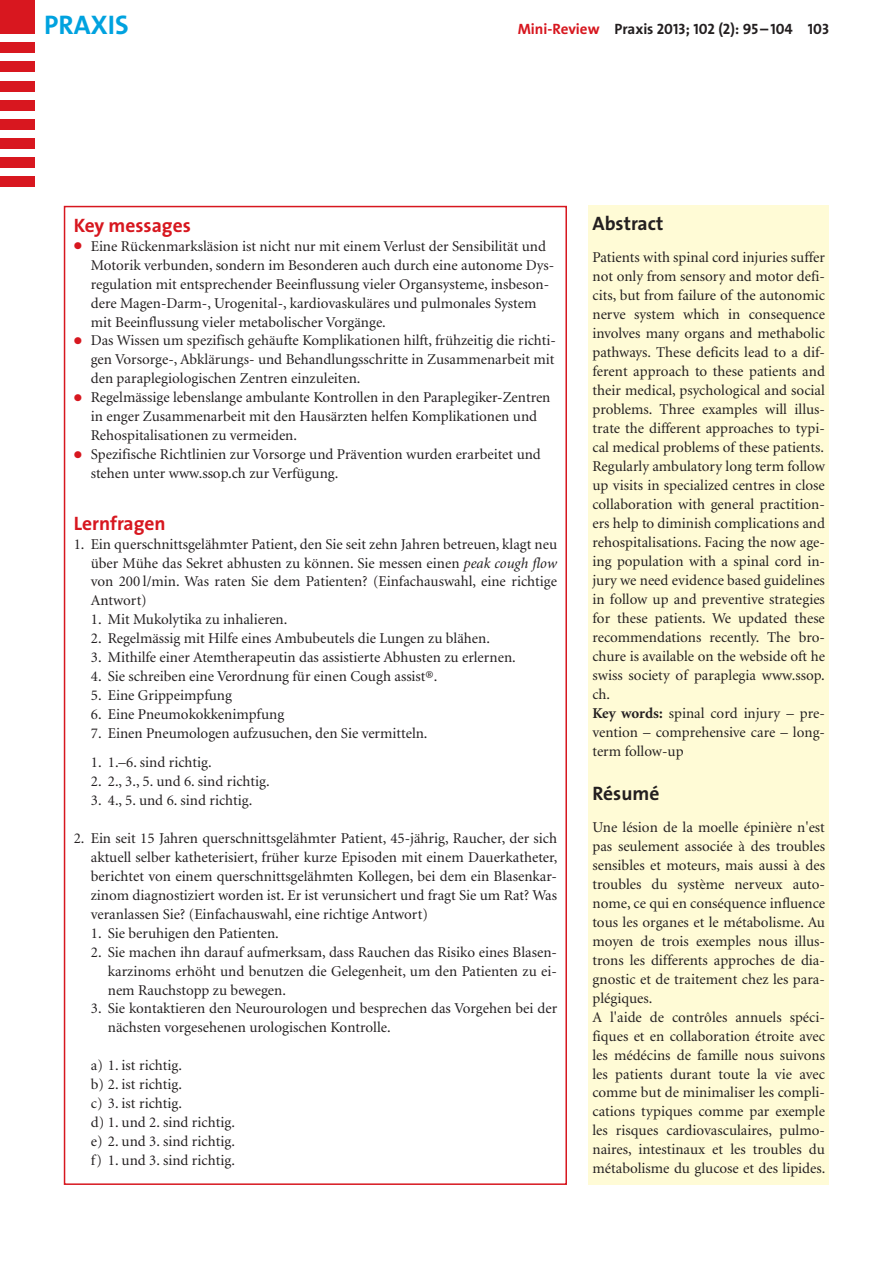
<style>
.page{position:relative;width:893px;height:1263px;background:#fff}
.page>*{position:absolute;margin:0;border:0;box-sizing:border-box;transform-origin:0 0}
.t1{font:700 27px "The Sans B W7";color:#00a2df}
.t2{font:700 19.5px "The Sans";color:#d7171f}
.t3{font:700 19.5px "The Sans";color:#231f20}
.t4{font:15px/18.9px "Minion";color:#231f20}
.t5{font:15px "The Sans Bold Caps";color:#231f20}
.s1{font-family:"The Sans B W7";font-weight:700;color:#d7171f}
.s2{font-family:"The Sans B W7";font-weight:700}
.s3{font-family:"European Pi Three";color:#d7171f}
.s4{font-style:italic}
.s5{font-weight:700}
</style>
<div class="page">
<div style="left:0;top:0;width:34px;height:34px;background:#d8171f"></div>
<div style="left:0;top:43px;width:34px;height:10px;background:#d8171f"></div>
<div style="left:0;top:62px;width:34px;height:10px;background:#d8171f"></div>
<div style="left:0;top:81px;width:34px;height:10px;background:#d8171f"></div>
<div style="left:0;top:100px;width:34px;height:11px;background:#d8171f"></div>
<div style="left:0;top:119px;width:34px;height:11px;background:#d8171f"></div>
<div style="left:0;top:138px;width:34px;height:11px;background:#d8171f"></div>
<div style="left:0;top:157px;width:34px;height:11px;background:#d8171f"></div>
<div style="left:0;top:176px;width:34px;height:11px;background:#d8171f"></div>
<div style="left:588px;top:206px;width:241px;height:979px;background:#fffbd6"></div>
<h1 class="t1" style="left:44px;top:14px;width:86px">PRAXIS</h1>
<p class="t5" style="left:518px;top:20px;width:313px"><span class="s1">Mini-Review</span> <span class="s2">Praxis</span> 2013<span class="s2">;</span> 102 (2)<span class="s2">:</span> 95 <span class="s2">–</span> 104 103</p>
<h2 class="t2" style="left:74px;top:217px;width:119px">Key messages</h2>
<p class="t4" style="left:91px;top:238px;width:465px;text-indent:-17px"><span class="s3">-</span> Eine Rückenmarksläsion ist nicht nur mit einem Verlust der Sensibilität und Motorik verbunden, sondern im Besonderen auch durch eine autonome Dys&shy;regulation mit entsprechender Beeinflussung vieler Organsysteme, insbeson&shy;dere Magen-Darm-, Urogenital-, kardiovaskuläres und pulmonales System mit Beeinflussung vieler metabolischer Vorgänge.</p>
<p class="t4" style="left:91px;top:332px;width:467px;text-align:justify;text-indent:-17px"><span class="s3">-</span> Das Wissen um spezifisch gehäufte Komplikationen hilft, frühzeitig die richti&shy;gen Vorsorge-, Abklärungs- und Behandlungsschritte in Zusammenarbeit mit den paraplegiologischen Zentren einzuleiten.</p>
<p class="t4" style="left:91px;top:389px;width:461px;text-indent:-17px"><span class="s3">-</span> Regelmässige lebenslange ambulante Kontrollen in den Paraplegiker-Zentren in enger Zusammenarbeit mit den Hausärzten helfen Komplikationen und<br>Rehospitalisationen zu vermeiden.</p>
<p class="t4" style="left:91px;top:446px;width:452px;text-indent:-17px"><span class="s3">-</span> Spezifische Richtlinien zur Vorsorge und Prävention wurden erarbeitet und stehen unter www.ssop.ch zur Verfügung.</p>
<h2 class="t2" style="left:74px;top:515px;width:93px">Lernfragen</h2>
<p class="t4" style="left:91px;top:535px;width:468px;text-align:justify;text-indent:-17px">1. Ein querschnittsgelähmter Patient, den Sie seit zehn Jahren betreuen, klagt neu über Mühe das Sekret abhusten zu können. Sie messen einen <span class="s4">peak cough flow </span>von 200 l/min. Was raten Sie dem Patienten? (Einfachauswahl, eine richtige Antwort)</p>
<p class="t4" style="left:91px;top:611px;width:198px">1. Mit Mukolytika zu inhalieren.</p>
<p class="t4" style="left:91px;top:630px;width:401px">2. Regelmässig mit Hilfe eines Ambubeutels die Lungen zu blähen.</p>
<p class="t4" style="left:91px;top:649px;width:426px">3. Mithilfe einer Atemtherapeutin das assistierte Abhusten zu erlernen.</p>
<p class="t4" style="left:91px;top:668px;width:348px">4. Sie schreiben eine Verordnung für einen Cough assist®.</p>
<p class="t4" style="left:91px;top:687px;width:143px">5. Eine Grippeimpfung</p>
<p class="t4" style="left:91px;top:706px;width:195px">6. Eine Pneumokokkenimpfung</p>
<p class="t4" style="left:91px;top:725px;width:338px">7. Einen Pneumologen aufzusuchen, den Sie vermitteln.</p>
<p class="t4" style="left:91px;top:754px;width:123px">1. 1.–6. sind richtig.</p>
<p class="t4" style="left:91px;top:773px;width:181px">2. 2., 3., 5. und 6. sind richtig.</p>
<p class="t4" style="left:91px;top:792px;width:163px">3. 4., 5. und 6. sind richtig.</p>
<p class="t4" style="left:91px;top:830px;width:468px;text-align:justify;text-indent:-17px">2. Ein seit 15 Jahren querschnittsgelähmter Patient, 45-jährig, Raucher, der sich aktuell selber katheterisiert, früher kurze Episoden mit einem Dauerkatheter, berichtet von einem querschnittsgelähmten Kollegen, bei dem ein Blasenkar&shy;zinom diagnostiziert worden ist. Er ist verunsichert und fragt Sie um Rat? Was veranlassen Sie? (Einfachauswahl, eine richtige Antwort)</p>
<p class="t4" style="left:91px;top:924px;width:190px">1. Sie beruhigen den Patienten.</p>
<p class="t4" style="left:108px;top:943px;width:451px;text-align:justify;text-indent:-17px">2. Sie machen ihn darauf aufmerksam, dass Rauchen das Risiko eines Blasen&shy;karzinoms erhöht und benutzen die Gelegenheit, um den Patienten zu ei&shy;nem Rauchstopp zu bewegen.</p>
<p class="t4" style="left:108px;top:1000px;width:451px;text-indent:-17px">3. Sie kontaktieren den Neurourologen und besprechen das Vorgehen bei der nächsten vorgesehenen urologischen Kontrolle.</p>
<p class="t4" style="left:91px;top:1057px;width:146px">a) 1. ist richtig.<br>b) 2. ist richtig.<br>c) 3. ist richtig.<br>d) 1. und 2. sind richtig. e) 2. und 3. sind richtig. f) 1. und 3. sind richtig.</p>
<h2 class="t3" style="left:592px;top:215px;width:73px">Abstract</h2>
<p class="t4" style="left:592px;top:249px;width:234px">Patients with spinal cord injuries suffer not only from sensory and motor defi&shy;cits, but from failure of the autonomic nerve system which in consequence involves many organs and methabolic pathways. These deficits lead to a dif&shy;ferent approach to these patients and their medical, psychological and social problems. Three examples will illus&shy;trate the different approaches to typi&shy;cal medical problems of these patients.<br>Regularly ambulatory long term follow up visits in specialized centres in close collaboration with general practition&shy;ers help to diminish complications and rehospitalisations. Facing the now age&shy;ing population with a spinal cord in&shy;jury we need evidence based guidelines in follow up and preventive strategies for these patients. We updated these recommendations recently. The bro&shy;chure is available on the webside oft he swiss society of paraplegia www.ssop. ch.<br><span class="s5">Key words:</span> spinal cord injury – pre&shy;vention – comprehensive care – long&shy;term follow-up</p>
<h2 class="t3" style="left:592px;top:786px;width:68px">Résumé</h2>
<p class="t4" style="left:592px;top:819px;width:234px">Une lésion de la moelle épinière n'est pas seulement associée à des troubles sensibles et moteurs, mais aussi à des troubles du système nerveux auto&shy;nome, ce qui en conséquence influence tous les organes et le métabolisme. Au moyen de trois exemples nous illus&shy;trons les differents approches de dia&shy;gnostic et de traitement chez les para&shy;plégiques.<br>A l'aide de contrôles annuels spéci&shy;fiques et en collaboration étroite avec les médécins de famille nous suivons les patients durant toute la vie avec comme but de minimaliser les compli&shy;cations typiques comme par exemple les risques cardiovasculaires, pulmo&shy;naires, intestinaux et les troubles du métabolisme du glucose et des lipides.</p>
</div>
